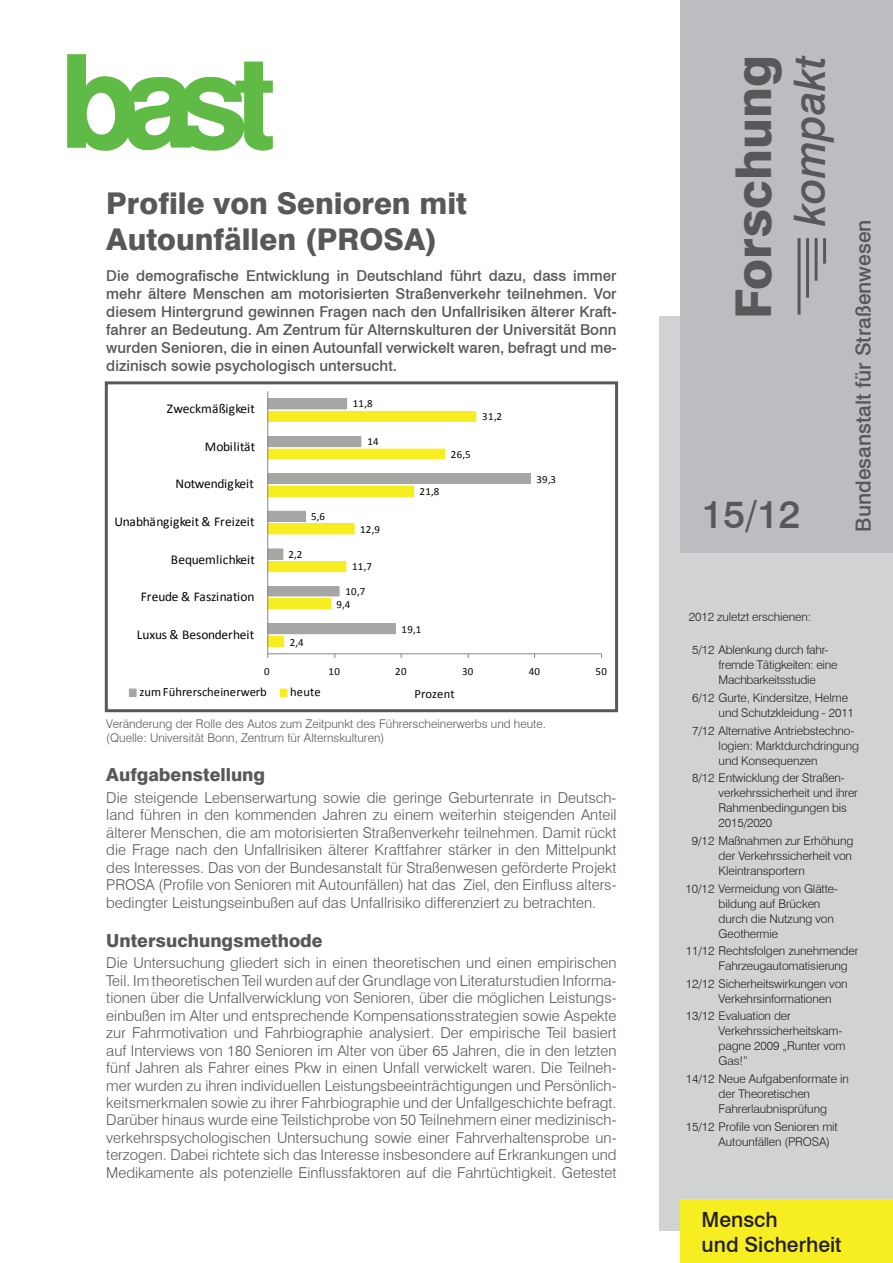
<style>
.page{position:relative;width:893px;height:1263px;background:#fff}
.page>*{position:absolute;margin:0;border:0;box-sizing:border-box;transform-origin:0 0}
.t1{font:800 49.5px "Swiss 721 BT";color:#57585a}
.t2{font:italic 500 43.5px "Swiss 721 BT";color:#57585a}
.t3{font:500 39px "Swiss 721 BT";color:#57585a}
.t4{font:800 30px/36px "Swiss 721 BT";color:#57585a}
.t5{font:500 21px "Swiss 721 BT";color:#57585a}
.t6{font:500 21px/25.2px "Swiss 721 BT";color:#231f20}
.t7{font:800 18px "Swiss 721 BT";color:#57585a}
.t8{font:700 15.9px "Calibri";letter-spacing:-.01em;color:#040503}
.t9{font:300 15px/17.4px "Swiss 721 BT";color:#57585a;text-align:justify}
.t10{font:500 15px/18px "Swiss 721 BT";color:#57585a;text-align:justify}
.t11{font:13.35px "Calibri";color:#040503}
.t12{font:13.35px "Calibri";letter-spacing:-.02em;color:#040503}
.t13{font:13.35px "Calibri";letter-spacing:.02em;color:#040503}
.t14{font:12.6px "Calibri";letter-spacing:.01em;color:#040503}
.t15{font:300 12px/15px "Swiss 721 BT";letter-spacing:-.01em;color:#231f20}
.t16{font:300 12px/14.4px "Swiss 721 BT";color:#57585a}
.t17{font:10.95px "Calibri";letter-spacing:.03em;color:#040503}
</style>
<div class="page">
<div style="left:659px;top:317px;width:234px;height:914px;background:#d1d2d4"></div>
<div style="left:680px;top:0;width:213px;height:553px;background:#bcbdc0"></div>
<hr style="left:798px;top:238px;width:3px;height:77px;background:#57585a">
<hr style="left:815px;top:238px;width:3px;height:43px;background:#57585a">
<hr style="left:806px;top:238px;width:3px;height:60px;background:#57585a">
<hr style="left:823px;top:238px;width:3px;height:26px;background:#57585a">
<div style="left:680px;top:1199px;width:213px;height:64px;background:#f7ee21"></div>
<img style="left:67px;top:54px;width:205px;height:96px">
<svg style="left:129px;top:391px;width:474px;height:307px"></svg>
<div style="left:105px;top:381px;width:513px;height:331px;border:3px solid #57585a"></div>
<h3 class="t4" style="left:106px;top:185px;width:362px">Profile von Senioren mit<br>Autounfällen (PROSA)</h3>
<p class="t10" style="left:106px;top:266px;width:512px">Die demografische Entwicklung in Deutschland führt dazu, dass immer mehr ältere Menschen am motorisierten Straßenverkehr teilnehmen. Vor diesem Hintergrund gewinnen Fragen nach den Unfallrisiken älterer Kraft&shy;fahrer an Bedeutung. Am Zentrum für Alternskulturen der Universität Bonn wurden Senioren, die in einen Autounfall verwickelt waren, befragt und me&shy;dizinisch sowie psychologisch untersucht.</p>
<p class="t8" style="left:193px;top:359px;width:338px">Rolle des Autos zum Führerscheinerwerb und heute</p>
<p class="t11" style="left:167px;top:401px;width:90px">Zweckmäßigkeit</p>
<p class="t17" style="left:353px;top:397px;width:21px">11,8</p>
<p class="t17" style="left:482px;top:410px;width:21px">31,2</p>
<p class="t13" style="left:205px;top:438px;width:52px">Mobilität</p>
<p class="t17" style="left:367px;top:435px;width:13px">14</p>
<p class="t17" style="left:451px;top:447px;width:21px">26,5</p>
<p class="t12" style="left:176px;top:476px;width:80px">Notwendigkeit</p>
<p class="t17" style="left:419px;top:485px;width:21px">21,8</p>
<p class="t17" style="left:536px;top:472px;width:21px">39,3</p>
<p class="t11" style="left:114px;top:513px;width:142px">Unabhängigkeit &amp; Freizeit</p>
<p class="t17" style="left:311px;top:510px;width:15px">5,6</p>
<p class="t17" style="left:360px;top:522px;width:21px">12,9</p>
<p class="t11" style="left:171px;top:551px;width:86px">Bequemlichkeit</p>
<p class="t17" style="left:288px;top:547px;width:15px">2,2</p>
<p class="t17" style="left:352px;top:560px;width:21px">11,7</p>
<p class="t12" style="left:141px;top:589px;width:115px">Freude &amp; Faszination</p>
<p class="t17" style="left:345px;top:585px;width:21px">10,7</p>
<p class="t17" style="left:336px;top:597px;width:15px">9,4</p>
<p class="t11" style="left:137px;top:626px;width:119px">Luxus &amp; Besonderheit</p>
<p class="t17" style="left:290px;top:635px;width:15px">2,4</p>
<p class="t17" style="left:401px;top:623px;width:21px">19,1</p>
<p class="t17" style="left:264px;top:665px;width:7px">0</p>
<p class="t17" style="left:328px;top:665px;width:13px">10</p>
<p class="t17" style="left:395px;top:665px;width:13px">20</p>
<p class="t17" style="left:462px;top:665px;width:13px">30</p>
<p class="t17" style="left:529px;top:665px;width:13px">40</p>
<p class="t17" style="left:595px;top:665px;width:13px">50</p>
<p class="t14" style="left:139px;top:684px;width:129px">zum Führerscheinerwerb</p>
<p class="t14" style="left:290px;top:684px;width:32px">heute</p>
<p class="t14" style="left:415px;top:686px;width:42px">Prozent</p>
<p class="t16" style="left:106px;top:716px;width:441px">Veränderung der Rolle des Autos zum Zeitpunkt des Führerscheinerwerbs und heute. (Quelle: Universität Bonn, Zentrum für Alternskulturen)</p>
<p class="t7" style="left:106px;top:764px;width:160px">Aufgabenstellung</p>
<p class="t9" style="left:106px;top:789px;width:512px">Die steigende Lebenserwartung sowie die geringe Geburtenrate in Deutsch&shy;land führen in den kommenden Jahren zu einem weiterhin steigenden Anteil älterer Menschen, die am motorisierten Straßenverkehr teilnehmen. Damit rückt die Frage nach den Unfallrisiken älterer Kraftfahrer stärker in den Mittelpunkt des Interesses. Das von der Bundesanstalt für Straßenwesen geförderte Projekt PROSA (Profile von Senioren mit Autounfällen) hat das Ziel, den Einfluss alters&shy;bedingter Leistungseinbußen auf das Unfallrisiko differenziert zu betrachten.</p>
<p class="t7" style="left:106px;top:929px;width:218px">Untersuchungsmethode</p>
<p class="t9" style="left:106px;top:954px;width:512px">Die Untersuchung gliedert sich in einen theoretischen und einen empirischen Teil. Im theoretischen Teil wurden auf der Grundlage von Literaturstudien Informa&shy;tionen über die Unfallverwicklung von Senioren, über die möglichen Leistungs&shy;einbußen im Alter und entsprechende Kompensationsstrategien sowie Aspekte zur Fahrmotivation und Fahrbiographie analysiert. Der empirische Teil basiert auf Interviews von 180 Senioren im Alter von über 65 Jahren, die in den letzten fünf Jahren als Fahrer eines Pkw in einen Unfall verwickelt waren. Die Teilneh&shy;mer wurden zu ihren individuellen Leistungsbeeinträchtigungen und Persönlich&shy;keitsmerkmalen sowie zu ihrer Fahrbiographie und der Unfallgeschichte befragt.<br>Darüber hinaus wurde eine Teilstichprobe von 50 Teilnehmern einer medizinisch&shy;verkehrspsychologischen Untersuchung sowie einer Fahrverhaltensprobe un&shy;terzogen. Dabei richtete sich das Interesse insbesondere auf Erkrankungen und Medikamente als potenzielle Einflussfaktoren auf die Fahrtüchtigkeit. Getestet</p>
<h1 class="t1" style="left:724px;top:319px;width:265px;rotate:-90deg">Forschung</h1>
<h2 class="t2" style="left:783px;top:226px;width:172px;rotate:-90deg">kompakt</h2>
<h3 class="t3" style="left:702px;top:491px;width:100px">15/12</h3>
<h3 class="t5" style="left:850px;top:531px;width:314px;rotate:-90deg">Bundesanstalt für Straßenwesen</h3>
<p class="t15" style="left:689px;top:610px;width:124px">2012 zuletzt erschienen:</p>
<p class="t15" style="left:719px;top:642px;width:120px;text-indent:-27px">5/12 Ablenkung durch fahr&shy;fremde Tätigkeiten: eine<br>Machbarkeitsstudie</p>
<p class="t15" style="left:719px;top:690px;width:137px;text-indent:-27px">6/12 Gurte, Kindersitze, Helme und Schutzkleidung - 2011</p>
<p class="t15" style="left:719px;top:723px;width:142px;text-indent:-27px">7/12 Alternative Antriebstechno&shy;logien: Marktdurchdringung und Konsequenzen</p>
<p class="t15" style="left:719px;top:770px;width:141px;text-indent:-27px">8/12 Entwicklung der Straßen&shy;verkehrssicherheit und ihrer<br>Rahmenbedingungen bis<br>2015/2020</p>
<p class="t15" style="left:719px;top:833px;width:136px;text-align:justify;text-indent:-27px">9/12 Maßnahmen zur Erhöhung der Verkehrssicherheit von Kleintransportern</p>
<p class="t15" style="left:719px;top:881px;width:121px;text-indent:-33px">10/12 Vermeidung von Glätte&shy;bildung auf Brücken durch die Nutzung von<br>Geothermie</p>
<p class="t15" style="left:719px;top:943px;width:141px;text-indent:-33px">11/12 Rechtsfolgen zunehmender<br>Fahrzeugautomatisierung</p>
<p class="t15" style="left:719px;top:976px;width:131px;text-indent:-33px">12/12 Sicherheitswirkungen von<br>Verkehrsinformationen</p>
<p class="t15" style="left:719px;top:1008px;width:128px;text-indent:-33px">13/12 Evaluation der<br>Verkehrssicherheitskam&shy;pagne 2009 „Runter vom<br>Gas!”</p>
<p class="t15" style="left:719px;top:1071px;width:132px;text-indent:-33px">14/12 Neue Aufgabenformate in der Theoretischen<br>Fahrerlaubnisprüfung</p>
<p class="t15" style="left:719px;top:1119px;width:121px;text-indent:-33px">15/12 Profile von Senioren mit<br>Autounfällen (PROSA)</p>
<h3 class="t6" style="left:702px;top:1206px;width:141px">Mensch<br>und Sicherheit</h3>
</div>
